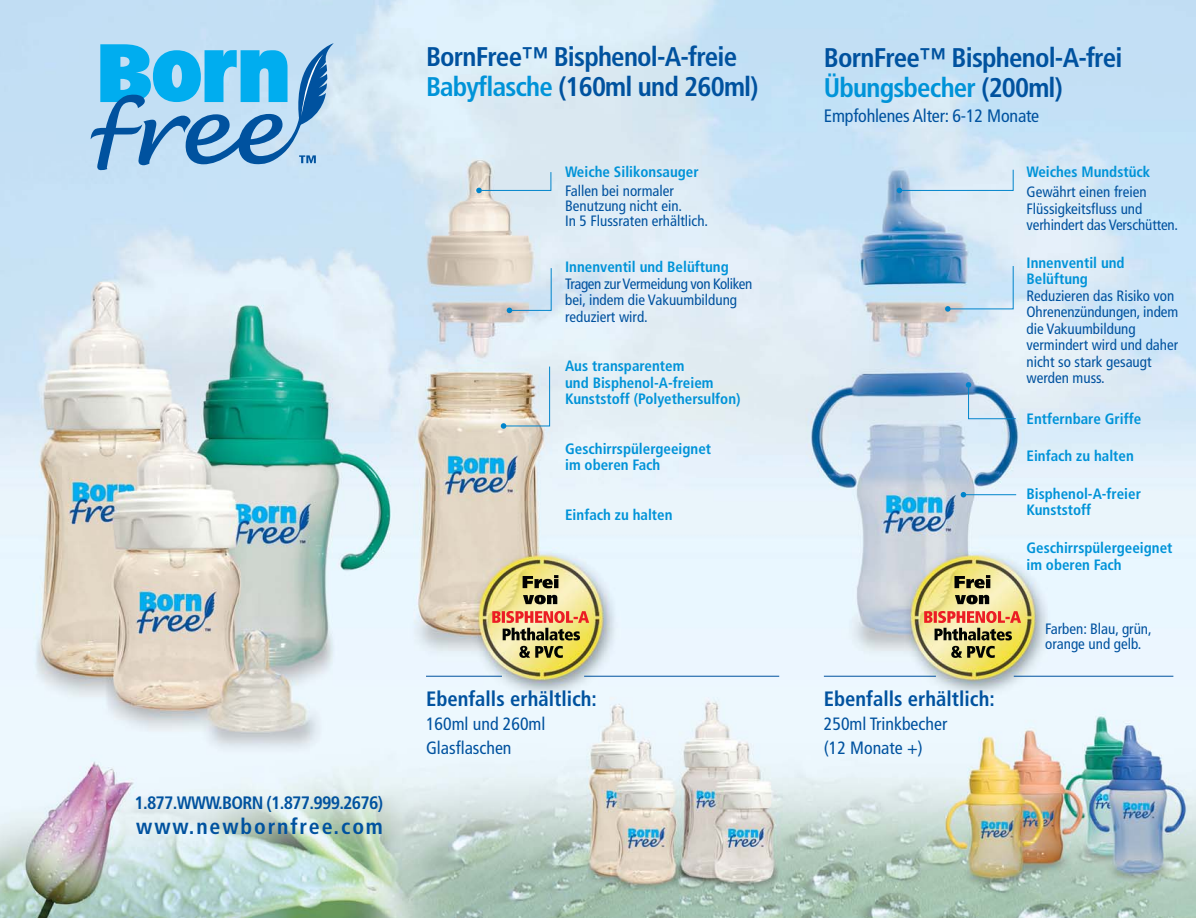
<style>
.page{position:relative;width:1196px;height:918px;background:#fff}
.page>*{position:absolute;margin:0;border:0;box-sizing:border-box;transform-origin:0 0}
.t1{font:700 condensed 27px/29.2px "Frutiger";letter-spacing:-.03em;color:#00529f}
.t2{font:700 condensed 21.9px "Frutiger";letter-spacing:.085em;color:#00529f}
.t3{font:700 condensed 20.85px "Frutiger";color:#00529f}
.t4{font:700 condensed 18px "Frutiger";letter-spacing:-.04em;color:#00529f}
.t5{font:condensed 18px "Frutiger";letter-spacing:-.01em;color:#00529f}
.t6{font:condensed 17.85px/24px "Frutiger";color:#00529f}
.t7{font:condensed 15px/16.5px "Frutiger";color:#00529f}
.t8{font:700 condensed 15px/16.5px "Frutiger";color:#0093d8}
.s1{color:#0093d8}
</style>
<div class="page">
<img style="left:0;top:0;width:1195px;height:918px">
<img style="left:522px;top:575px;width:36px;height:29px">
<img style="left:492px;top:611px;width:97px;height:29px">
<img style="left:954px;top:575px;width:36px;height:29px">
<img style="left:924px;top:611px;width:96px;height:29px">
<svg style="left:476px;top:171px;width:75px;height:22px;background:#ccdde6"></svg>
<svg style="left:506px;top:267px;width:46px;height:46px;background:#ccdce5"></svg>
<svg style="left:500px;top:366px;width:50px;height:63px;background:#d0cec2"></svg>
<svg style="left:896px;top:169px;width:117px;height:24px;background:#c7def0"></svg>
<svg style="left:965px;top:382px;width:51px;height:37px;background:#a6c6df"></svg>
<svg style="left:944px;top:265px;width:69px;height:47px;background:#b6d6ec"></svg>
<hr style="left:965px;top:494px;width:51px;height:1px;background:#0084cb">
<svg style="left:960px;top:492px;width:6px;height:5px"></svg>
<hr style="left:426px;top:676px;width:76px;height:1px;background:#00529f">
<hr style="left:584px;top:676px;width:195px;height:1px;background:#00529f">
<hr style="left:823px;top:676px;width:112px;height:1px;background:#00529f">
<hr style="left:1013px;top:676px;width:160px;height:1px;background:#00529f">
<svg style="left:91px;top:43px;width:243px;height:127px;background:#70b8e3"></svg>
<p class="t4" style="left:134px;top:795px;width:250px">1.877.WWW.BORN (1.877.999.2676)</p>
<h2 class="t2" style="left:136px;top:818px;width:248px">www.newbornfree.com</h2>
<h1 class="t1" style="left:426px;top:44px;width:334px">BornFree™ Bisphenol-A-freie<br><span class="s1">Babyflasche</span> (160ml und 260ml)</h1>
<h1 class="t1" style="left:823px;top:45px;width:300px;line-height:30px">BornFree™ Bisphenol-A-frei<br><span class="s1">Übungsbecher</span> (200ml)</h1>
<p class="t5" style="left:823px;top:109px;width:217px">Empfohlenes Alter: 6-12 Monate</p>
<p class="t8" style="left:565px;top:164px;width:135px">Weiche Silikonsauger</p>
<p class="t7" style="left:565px;top:184px;width:145px;line-height:15px">Fallen bei normaler<br>Benutzung nicht ein.<br>In 5 Flussraten erhältlich.</p>
<p class="t8" style="left:565px;top:260px;width:165px">Innenventil und Belüftung</p>
<p class="t7" style="left:565px;top:277px;width:189px">Tragen zur Vermeidung von Koliken bei, indem die Vakuumbildung reduziert wird.</p>
<p class="t8" style="left:565px;top:359px;width:177px">Aus transparentem<br>und Bisphenol-A-freiem<br>Kunststoff (Polyethersulfon)</p>
<p class="t8" style="left:565px;top:442px;width:147px">Geschirrspülergeeignet im oberen Fach</p>
<p class="t8" style="left:565px;top:508px;width:109px">Einfach zu halten</p>
<h3 class="t3" style="left:426px;top:690px;width:172px">Ebenfalls erhältlich:</h3>
<p class="t6" style="left:426px;top:713px;width:121px">160ml und 260ml<br>Glasflaschen</p>
<h3 class="t3" style="left:823px;top:690px;width:172px">Ebenfalls erhältlich:</h3>
<p class="t6" style="left:823px;top:713px;width:125px">250ml Trinkbecher (12 Monate +)</p>
<p class="t8" style="left:1026px;top:164px;width:125px">Weiches Mundstück</p>
<p class="t7" style="left:1026px;top:185px;width:153px">Gewährt einen freien<br>Flüssigkeitsfluss und verhindert das Verschütten.</p>
<p class="t8" style="left:1026px;top:256px;width:100px">Innenventil und<br>Belüftung</p>
<p class="t7" style="left:1026px;top:289px;width:153px">Reduzieren das Risiko von<br>Ohrenenzündungen, indem die Vakuumbildung vermindert wird und daher nicht so stark gesaugt werden muss.</p>
<p class="t8" style="left:1026px;top:412px;width:116px">Entfernbare Griffe</p>
<p class="t8" style="left:1026px;top:449px;width:109px">Einfach zu halten</p>
<p class="t8" style="left:1026px;top:487px;width:116px">Bisphenol-A-freier<br>Kunststoff</p>
<p class="t8" style="left:1026px;top:541px;width:147px">Geschirrspülergeeignet im oberen Fach</p>
<p class="t7" style="left:1045px;top:623px;width:108px;line-height:15px">Farben: Blau, grün, orange und gelb.</p>
</div>
